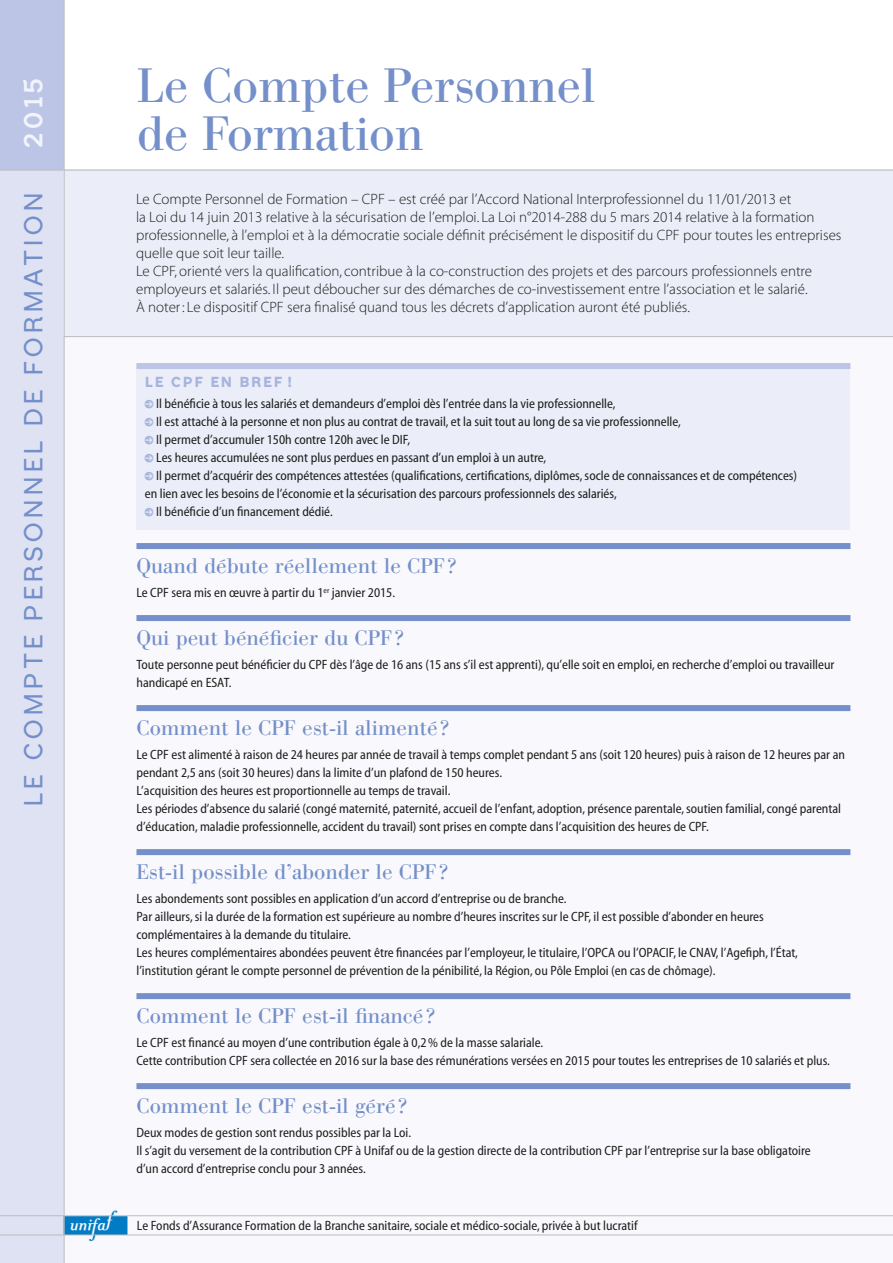
<style>
.page{position:relative;width:893px;height:1263px;background:#fff}
.page>*{position:absolute;margin:0;border:0;box-sizing:border-box;transform-origin:0 0}
.t1{font:48px/48px "WTC Our Bodoni";color:#748fc9}
.t2{font:27px "Senza Wide Beta A";letter-spacing:.1em;color:#748fc9}
.t3{font:700 27px "Senza Wide Beta A";color:#f2f4fb}
.t4{font:21px "WTC Our Bodoni";color:#748fc9}
.t5{font:300 15px/18px "Formation SS";color:#1d1d1b}
.t6{font:800 15px "Senza Wide Beta A";letter-spacing:.1em;color:#a7b4dd}
.t7{font:13.5px/18px "Formation SS Texte";color:#1d1d1b}
.s1{font-family:"Pictogrammes 2006";font-size:8.25px;color:#a7b4dd}
.s2{font-family:"UNIFAF Logotypes";font-size:22.5px;color:#007bc4}
</style>
<div class="page">
<div style="left:0;top:239px;width:893px;height:1024px;background:#f9f9fd"></div>
<div style="left:0;top:0;width:64px;height:170px;background:#bcc5e6"></div>
<div style="left:0;top:170px;width:64px;height:1093px;background:#dee2f3"></div>
<div style="left:136px;top:366px;width:714px;height:164px;background:#ebedf8"></div>
<div style="left:136px;top:363px;width:714px;height:6px;background:#bcc5e6"></div>
<div style="left:136px;top:543px;width:714px;height:6px;background:#748fc9"></div>
<div style="left:136px;top:615px;width:714px;height:6px;background:#748fc9"></div>
<div style="left:136px;top:705px;width:714px;height:6px;background:#748fc9"></div>
<div style="left:136px;top:849px;width:714px;height:6px;background:#748fc9"></div>
<div style="left:136px;top:993px;width:714px;height:6px;background:#748fc9"></div>
<div style="left:136px;top:1083px;width:714px;height:6px;background:#748fc9"></div>
<div style="left:64px;top:170px;width:829px;height:167px;background:#ebedf8"></div>
<hr style="left:0;top:170px;width:893px;height:1px;background:#bcbcbc">
<hr style="left:64px;top:336px;width:829px;height:1px;background:#bcbcbc">
<hr style="left:64px;top:0;width:1px;height:1263px;background:#bcbcbc">
<hr style="left:0;top:1215px;width:893px;height:1px;background:#bcbcbc">
<hr style="left:0;top:1234px;width:893px;height:1px;background:#bcbcbc">
<h2 class="t3" style="left:19px;top:148px;width:72px;rotate:-90deg">2015</h2>
<h2 class="t2" style="left:19px;top:807px;width:617px;rotate:-90deg">LE COMPTE PERSONNEL DE FORMATION</h2>
<h1 class="t1" style="left:136px;top:62px;width:461px">Le Compte Personnel de Formation</h1>
<p class="t5" style="left:136px;top:191px;width:707px">Le Compte Personnel de Formation – CPF – est créé par l’Accord National Interprofessionnel du 11/01/2013 et<br>la Loi du 14 juin 2013 relative à la sécurisation de l’emploi. La Loi n°2014-288 du 5 mars 2014 relative à la formation professionnelle, à l’emploi et à la démocratie sociale définit précisément le dispositif du CPF pour toutes les entreprises quelle que soit leur taille.<br>Le CPF, orienté vers la qualification, contribue à la co-construction des projets et des parcours professionnels entre employeurs et salariés. Il peut déboucher sur des démarches de co-investissement entre l’association et le salarié.<br>À noter: Le dispositif CPF sera finalisé quand tous les décrets d’application auront été publiés.</p>
<p class="t6" style="left:145px;top:373px;width:149px">LE CPF EN BREF !</p>
<p class="t7" style="left:145px;top:395px;width:654px"><span class="s1">≥</span> Il bénéficie à tous les salariés et demandeurs d’emploi dès l’entrée dans la vie professionnelle,<br><span class="s1">≥</span> Il est attaché à la personne et non plus au contrat de travail, et la suit tout au long de sa vie professionnelle,<br><span class="s1">≥</span> Il permet d’accumuler 150h contre 120h avec le DIF,<br><span class="s1">≥</span> Les heures accumulées ne sont plus perdues en passant d’un emploi à un autre,<br><span class="s1">≥</span> Il permet d’acquérir des compétences attestées (qualifications, certifications, diplômes, socle de connaissances et de compétences) en lien avec les besoins de l’économie et la sécurisation des parcours professionnels des salariés,<br><span class="s1">≥</span> Il bénéficie d’un financement dédié.</p>
<h3 class="t4" style="left:136px;top:553px;width:321px">Quand débute réellement le CPF?</h3>
<p class="t7" style="left:136px;top:584px;width:260px">Le CPF sera mis en œuvre à partir du 1<sup>er</sup> janvier 2015.</p>
<h3 class="t4" style="left:136px;top:625px;width:269px">Qui peut bénéficier du CPF?</h3>
<p class="t7" style="left:136px;top:656px;width:699px">Toute personne peut bénéficier du CPF dès l’âge de 16 ans (15 ans s’il est apprenti), qu’elle soit en emploi, en recherche d’emploi ou travailleur handicapé en ESAT.</p>
<h3 class="t4" style="left:136px;top:715px;width:314px">Comment le CPF est-il alimenté ?</h3>
<p class="t7" style="left:136px;top:746px;width:710px">Le CPF est alimenté à raison de 24 heures par année de travail à temps complet pendant 5 ans (soit 120 heures) puis à raison de 12 heures par an pendant 2,5 ans (soit 30 heures) dans la limite d’un plafond de 150 heures.<br>L’acquisition des heures est proportionnelle au temps de travail.<br>Les périodes d’absence du salarié (congé maternité, paternité, accueil de l’enfant, adoption, présence parentale, soutien familial, congé parental d’éducation, maladie professionnelle, accident du travail) sont prises en compte dans l’acquisition des heures de CPF.</p>
<h3 class="t4" style="left:136px;top:859px;width:313px">Est-il possible d’abonder le CPF?</h3>
<p class="t7" style="left:136px;top:890px;width:663px">Les abondements sont possibles en application d’un accord d’entreprise ou de branche.<br>Par ailleurs, si la durée de la formation est supérieure au nombre d’heures inscrites sur le CPF, il est possible d’abonder en heures complémentaires à la demande du titulaire.<br>Les heures complémentaires abondées peuvent être financées par l’employeur, le titulaire, l’OPCA ou l’OPACIF, le CNAV, l’Agefiph, l’État, l’institution gérant le compte personnel de prévention de la pénibilité, la Région, ou Pôle Emploi (en cas de chômage).</p>
<h3 class="t4" style="left:136px;top:1003px;width:300px">Comment le CPF est-il financé?</h3>
<p class="t7" style="left:136px;top:1034px;width:695px">Le CPF est financé au moyen d’une contribution égale à 0,2% de la masse salariale.<br>Cette contribution CPF sera collectée en 2016 sur la base des rémunérations versées en 2015 pour toutes les entreprises de 10 salariés et plus.</p>
<h3 class="t4" style="left:136px;top:1093px;width:272px">Comment le CPF est-il géré ?</h3>
<p class="t7" style="left:136px;top:1124px;width:676px">Deux modes de gestion sont rendus possibles par la Loi.<br>Il s’agit du versement de la contribution CPF à Unifaf ou de la gestion directe de la contribution CPF par l’entreprise sur la base obligatoire d’un accord d’entreprise conclu pour 3 années.</p>
<p class="t7" style="left:64px;top:1217px;width:575px"><span class="s2">T</span> Le Fonds d’Assurance Formation de la Branche sanitaire, sociale et médico-sociale, privée à but lucratif</p>
</div>
